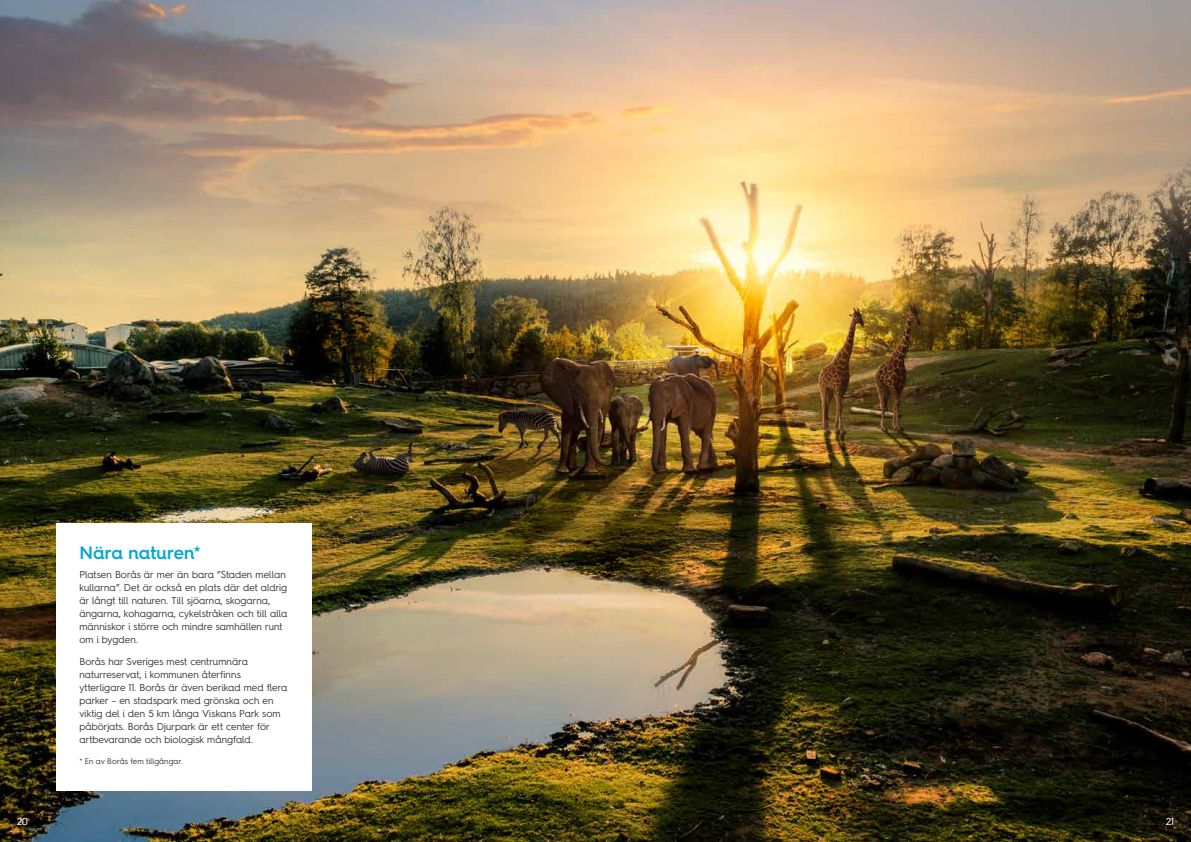
<style>
.page{position:relative;width:1191px;height:842px;background:#fff}
.page>*{position:absolute;margin:0;border:0;box-sizing:border-box;transform-origin:0 0}
.t1{font:600 18px "Hurme Geometric Sans 4";color:#00a9d3}
.t2{font:10px/13px "Hurme Geometric Sans 4";color:#383937}
.t3{font:300 10px "Hurme Geometric Sans 4";color:#fff}
.t4{font:8px "Hurme Geometric Sans 4";letter-spacing:.005em;color:#383937}
</style>
<div class="page">
<img style="left:0;top:0;width:1191px;height:842px">
<div style="left:57px;top:523px;width:255px;height:268px;background:#fff"></div>
<h1 class="t1" style="left:79px;top:540px;width:123px">Nära naturen*</h1>
<p class="t2" style="left:79px;top:568px;width:210px">Platsen Borås är mer än bara ”Staden mellan kullarna”. Det är också en plats där det aldrig är långt till naturen. Till sjöarna, skogarna, ängarna, kohagarna, cykelstråken och till alla människor i större och mindre samhällen runt om i bygden.</p>
<p class="t2" style="left:79px;top:654px;width:210px">Borås har Sveriges mest centrumnära naturreservat, i kommunen återfinns ytterligare 11. Borås är även berikad med flera parker – en stadspark med grönska och en viktig del i den 5 km långa Viskans Park som påbörjats. Borås Djurpark är ett center för artbevarande och biologisk mångfald.</p>
<p class="t4" style="left:79px;top:756px;width:105px">* En av Borås fem tillgångar.</p>
<p class="t3" style="left:17px;top:815px;width:12px">20</p>
<p class="t3" style="left:1166px;top:815px;width:9px">21</p>
</div>
